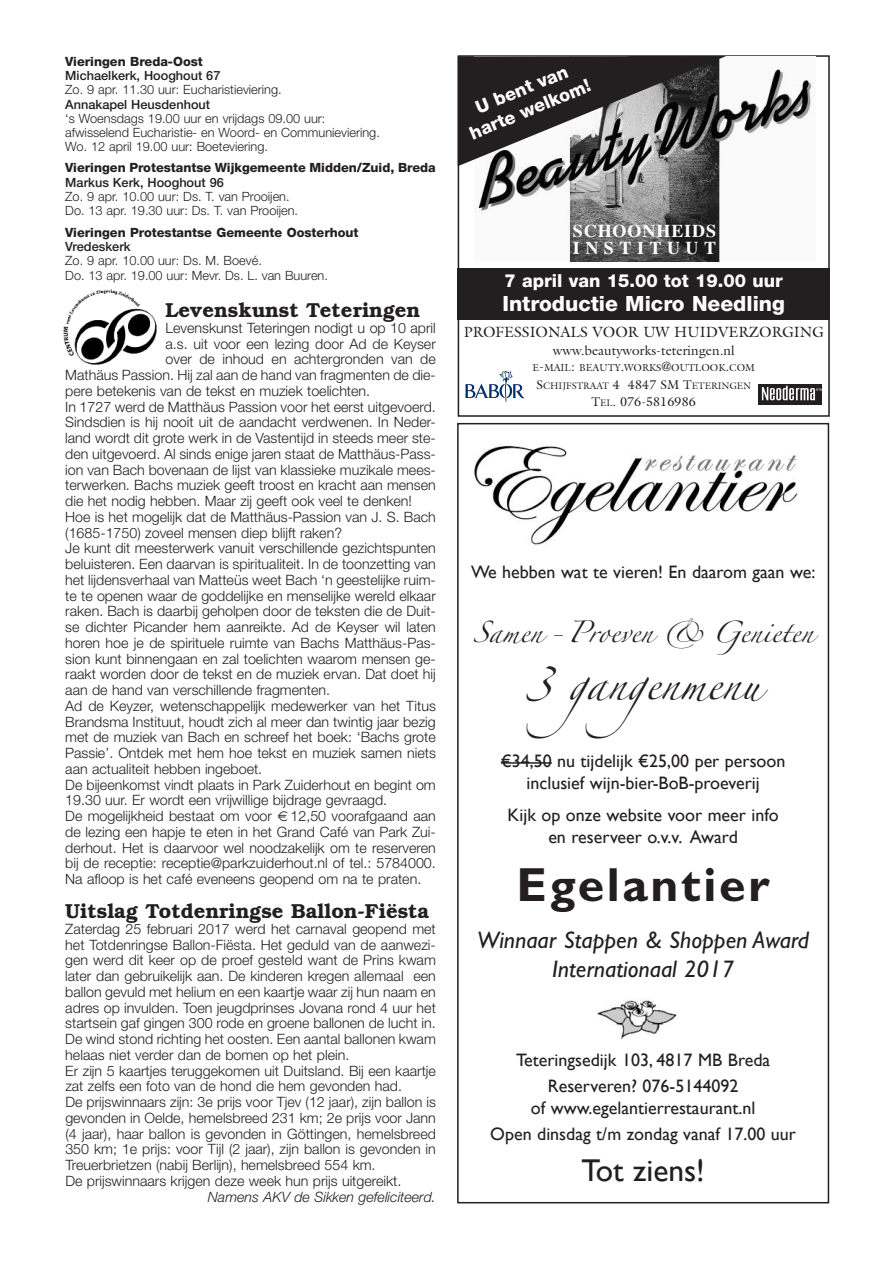
<style>
.page{position:relative;width:893px;height:1263px;background:#fff}
.page>*{position:absolute;margin:0;border:0;box-sizing:border-box;transform-origin:0 0}
.t1{font:700 48px "Gill Sans";letter-spacing:.055em;color:#231f20}
.t2{font:31.5px "Gill Sans";color:#231f20}
.t3{font:30px "Zapfino";color:#231f20}
.t4{font:italic 24px/28.8px "Gill Sans";color:#231f20;text-align:center}
.t5{font:800 21px "Helvetica Neue";color:#fff}
.t6{font:600 20.25px "Bookman";color:#231f20}
.t7{font:19.5px "Zapfino";color:#231f20}
.t8{font:18px/21.6px "Gill Sans";color:#231f20;text-align:center}
.t9{font:800 18px/21.6px "Helvetica Neue";color:#fff;text-align:center}
.t10{font:700 18px/17px "Times";letter-spacing:.05em;color:#fff}
.t11{font:14.85px "Galliard";color:#231f20}
.t12{font:300 14.25px/15.8px "Helvetica Neue";color:#231f20;text-align:justify}
.t13{font:italic 300 14.25px "Helvetica Neue";color:#231f20}
.t14{font:13.5px "Galliard";color:#231f20}
.t15{font:300 12.75px/14.2px "Helvetica Neue";color:#231f20}
.t16{font:800 12.75px "Helvetica Neue";color:#231f20}
.t17{font:500 12.75px "Helvetica Neue";color:#231f20}
.t18{font:12.75px "Galliard";color:#231f20}
.t19{font:10.2px "Galliard";color:#231f20}
.t20{font:9.6px "Galliard";color:#231f20}
.s1{font-size:13.5px}
.s2{font-size:12.75px}
.s3{font-size:9.6px}
</style>
<div class="page">
<img style="left:64px;top:289px;width:93px;height:76px">
<div style="left:458px;top:55px;width:372px;height:362px;border:2px solid #231f20"></div>
<img style="left:474px;top:57px;width:341px;height:205px">
<svg style="left:465px;top:371px;width:60px;height:31px"></svg>
<svg style="left:458px;top:56px;width:268px;height:110px;background:#545253"></svg>
<div style="left:758px;top:385px;width:64px;height:20px;background:linear-gradient(to right,#231f20,#231f20)"></div>
<svg style="left:762px;top:386px;width:60px;height:14px"></svg>
<div style="left:458px;top:268px;width:372px;height:51px;background:#231f20"></div>
<div style="left:457px;top:423px;width:372px;height:780px;border:2px solid #231f20"></div>
<hr style="left:501px;top:762px;width:51px;height:2px;background:#231f20">
<img style="left:474px;top:445px;width:324px;height:100px">
<img style="left:597px;top:1000px;width:80px;height:40px">
<p class="t16" style="left:65px;top:57px;width:139px">Vieringen Breda-Oost</p>
<p class="t17" style="left:65px;top:71px;width:157px">Michaelkerk, Hooghout 67</p>
<p class="t15" style="left:65px;top:84px;width:218px">Zo. 9 apr. 11.30 uur: Eucharistieviering.</p>
<p class="t17" style="left:65px;top:100px;width:146px">Annakapel Heusdenhout</p>
<p class="t15" style="left:65px;top:112px;width:316px">‘s Woensdags 19.00 uur en vrijdags 09.00 uur: afwisselend Eucharistie- en Woord- en Communieviering.<br>Wo. 12 april 19.00 uur: Boeteviering.</p>
<p class="t16" style="left:65px;top:163px;width:372px">Vieringen Protestantse Wijkgemeente Midden/Zuid, Breda</p>
<p class="t17" style="left:65px;top:178px;width:160px">Markus Kerk, Hooghout 96</p>
<p class="t15" style="left:65px;top:190px;width:234px">Zo. 9 apr. 10.00 uur: Ds. T. van Prooijen.<br>Do. 13 apr. 19.30 uur: Ds. T. van Prooijen.</p>
<p class="t16" style="left:65px;top:228px;width:295px">Vieringen Protestantse Gemeente Oosterhout</p>
<p class="t17" style="left:65px;top:242px;width:67px">Vredeskerk</p>
<p class="t15" style="left:65px;top:255px;width:264px">Zo. 9 apr. 10.00 uur: Ds. M. Boevé.<br>Do. 13 apr. 19.00 uur: Mevr. Ds. L. van Buuren.</p>
<h3 class="t6" style="left:165px;top:298px;width:256px">Levenskunst Teteringen</h3>
<p class="t12" style="left:165px;top:321px;width:272px">Levenskunst Teteringen nodigt u op 10 april</p>
<p class="t12" style="left:165px;top:337px;width:272px">a.s. uit voor een lezing door Ad de Keyser</p>
<p class="t12" style="left:165px;top:353px;width:272px">over de inhoud en achtergronden van de</p>
<p class="t12" style="left:65px;top:369px;width:372px">Mathäus Passion. Hij zal aan de hand van fragmenten de die-</p>
<p class="t12" style="left:65px;top:384px;width:306px">pere betekenis van de tekst en muziek toelichten.</p>
<p class="t12" style="left:65px;top:400px;width:372px">In 1727 werd de Matthäus Passion voor het eerst uitgevoerd.</p>
<p class="t12" style="left:65px;top:416px;width:372px">Sindsdien is hij nooit uit de aandacht verdwenen. In Neder-</p>
<p class="t12" style="left:65px;top:432px;width:372px">land wordt dit grote werk in de Vastentijd in steeds meer ste-</p>
<p class="t12" style="left:65px;top:447px;width:372px">den uitgevoerd. Al sinds enige jaren staat de Matthäus-Pass-</p>
<p class="t12" style="left:65px;top:463px;width:372px">ion van Bach bovenaan de lijst van klassieke muzikale mees-</p>
<p class="t12" style="left:65px;top:479px;width:372px">terwerken. Bachs muziek geeft troost en kracht aan mensen</p>
<p class="t12" style="left:65px;top:495px;width:348px">die het nodig hebben. Maar zij geeft ook veel te denken!</p>
<p class="t12" style="left:65px;top:510px;width:372px">Hoe is het mogelijk dat de Matthäus-Passion van J. S. Bach</p>
<p class="t12" style="left:65px;top:526px;width:278px">(1685-1750) zoveel mensen diep blijft raken?</p>
<p class="t12" style="left:65px;top:542px;width:372px">Je kunt dit meesterwerk vanuit verschillende gezichtspunten</p>
<p class="t12" style="left:65px;top:558px;width:372px">beluisteren. Een daarvan is spiritualiteit. In de toonzetting van</p>
<p class="t12" style="left:65px;top:573px;width:372px">het lijdensverhaal van Matteüs weet Bach ‘n geestelijke ruim-</p>
<p class="t12" style="left:65px;top:589px;width:372px">te te openen waar de goddelijke en menselijke wereld elkaar</p>
<p class="t12" style="left:65px;top:605px;width:372px">raken. Bach is daarbij geholpen door de teksten die de Duit-</p>
<p class="t12" style="left:65px;top:621px;width:372px">se dichter Picander hem aanreikte. Ad de Keyser wil laten</p>
<p class="t12" style="left:65px;top:636px;width:372px">horen hoe je de spirituele ruimte van Bachs Matthäus-Pas-</p>
<p class="t12" style="left:65px;top:652px;width:372px">sion kunt binnengaan en zal toelichten waarom mensen ge-</p>
<p class="t12" style="left:65px;top:668px;width:372px">raakt worden door de tekst en de muziek ervan. Dat doet hij</p>
<p class="t12" style="left:65px;top:684px;width:266px">aan de hand van verschillende fragmenten.</p>
<p class="t12" style="left:65px;top:699px;width:372px">Ad de Keyzer, wetenschappelijk medewerker van het Titus</p>
<p class="t12" style="left:65px;top:715px;width:372px">Brandsma Instituut, houdt zich al meer dan twintig jaar bezig</p>
<p class="t12" style="left:65px;top:731px;width:372px">met de muziek van Bach en schreef het boek: ‘Bachs grote</p>
<p class="t12" style="left:65px;top:747px;width:372px">Passie’. Ontdek met hem hoe tekst en muziek samen niets</p>
<p class="t12" style="left:65px;top:762px;width:198px">aan actualiteit hebben ingeboet.</p>
<p class="t12" style="left:65px;top:778px;width:372px">De bijeenkomst vindt plaats in Park Zuiderhout en begint om</p>
<p class="t12" style="left:65px;top:794px;width:323px">19.30 uur. Er wordt een vrijwillige bijdrage gevraagd.</p>
<p class="t12" style="left:65px;top:810px;width:208px">De mogelijkheid bestaat om voor</p>
<p class="t12" style="left:65px;top:810px;width:372px;text-indent:225px">12,50 voorafgaand aan de lezing een hapje te eten in het Grand Café van Park Zui&shy;derhout. Het is daarvoor wel noodzakelijk om te reserveren bij de receptie: receptie@parkzuiderhout.nl of tel.: 5784000.<br>Na afloop is het café eveneens geopend om na te praten.</p>
<h3 class="t6" style="left:65px;top:899px;width:366px">Uitslag Totdenringse Ballon-Fiësta</h3>
<p class="t12" style="left:65px;top:922px;width:372px;text-align:left">Zaterdag 25 februari 2017 werd het carnaval geopend met het Totdenringse Ballon-Fiësta. Het geduld van de aanwezi&shy;gen werd dit keer op de proef gesteld want de Prins kwam later dan gebruikelijk aan. De kinderen kregen allemaal een ballon gevuld met helium en een kaartje waar zij hun naam en adres op invulden. Toen jeugdprinses Jovana rond 4 uur het startsein gaf gingen 300 rode en groene ballonen de lucht in.<br>De wind stond richting het oosten. Een aantal ballonen kwam helaas niet verder dan de bomen op het plein.<br>Er zijn 5 kaartjes teruggekomen uit Duitsland. Bij een kaartje zat zelfs een foto van de hond die hem gevonden had.<br>De prijswinnaars zijn: 3e prijs voor Tjev (12 jaar), zijn ballon is gevonden in Oelde, hemelsbreed 231 km; 2e prijs voor Jann (4 jaar), haar ballon is gevonden in Göttingen, hemelsbreed 350 km; 1e prijs: voor Tijl (2 jaar), zijn ballon is gevonden in Treuerbrietzen (nabij Berlijn), hemelsbreed 554 km.<br>De prijswinnaars krijgen deze week hun prijs uitgereikt.</p>
<p class="t13" style="left:208px;top:1191px;width:230px">Namens AKV de Sikken gefeliciteerd.</p>
<p class="t9" style="left:459px;top:105px;width:130px;rotate:-22deg">U bent van harte welkom!</p>
<p class="t10" style="left:573px;top:225px;width:145px">SCHOONHEIDS<br>INSTITUUT</p>
<p class="t9" style="left:505px;top:272px;width:280px">7 april van 15.00 tot 19.00 uur</p>
<h3 class="t5" style="left:502px;top:296px;width:284px">Introductie Micro Needling</h3>
<p class="t11" style="left:464px;top:323px;width:361px">PROFESSIONALS VOOR UW HUIDVERZORGING</p>
<p class="t14" style="left:553px;top:342px;width:183px">www.beautyworks-teteringen.nl</p>
<p class="t19" style="left:532px;top:362px;width:224px">E<span class="s1">-</span>MAIL<span class="s1">:</span> BEAUTY<span class="s1">.</span>WORKS<span class="s1">@</span>OUTLOOK<span class="s1">.</span>COM</p>
<p class="t20" style="left:536px;top:380px;width:216px"><span class="s2">S</span>CHIJFSTRAAT <span class="s2">4 4847 SM T</span>ETERINGEN</p>
<p class="t18" style="left:591px;top:394px;width:106px">T<span class="s3">EL</span>. 076-5816986</p>
<p class="t8" style="left:471px;top:561px;width:346px">We hebben wat te vieren! En daarom gaan we:</p>
<h3 class="t7" style="left:473px;top:623px;width:342px">Samen - Proeven &amp; Genieten</h3>
<h3 class="t3" style="left:525px;top:671px;width:237px">3 gangenmenu</h3>
<p class="t8" style="left:501px;top:750px;width:286px">€34,50 nu tijdelijk €25,00 per persoon inclusief wijn-bier-BoB-proeverij</p>
<p class="t8" style="left:508px;top:804px;width:273px">Kijk op onze website voor meer info en reserveer o.v.v. Award</p>
<h1 class="t1" style="left:517px;top:867px;width:255px">Egelantier</h1>
<h3 class="t4" style="left:477px;top:927px;width:334px">Winnaar Stappen &amp; Shoppen Award<br>Internationaal 2017</h3>
<p class="t8" style="left:516px;top:1047px;width:256px;line-height:26.1px">Teteringsedijk 103, 4817 MB Breda<br>Reserveren? 076-5144092</p>
<p class="t8" style="left:490px;top:1095px;width:307px;line-height:26.1px">of www.egelantierrestaurant.nl<br>Open dinsdag t/m zondag vanaf 17.00 uur</p>
<h2 class="t2" style="left:581px;top:1152px;width:125px">Tot ziens!</h2>
</div>
